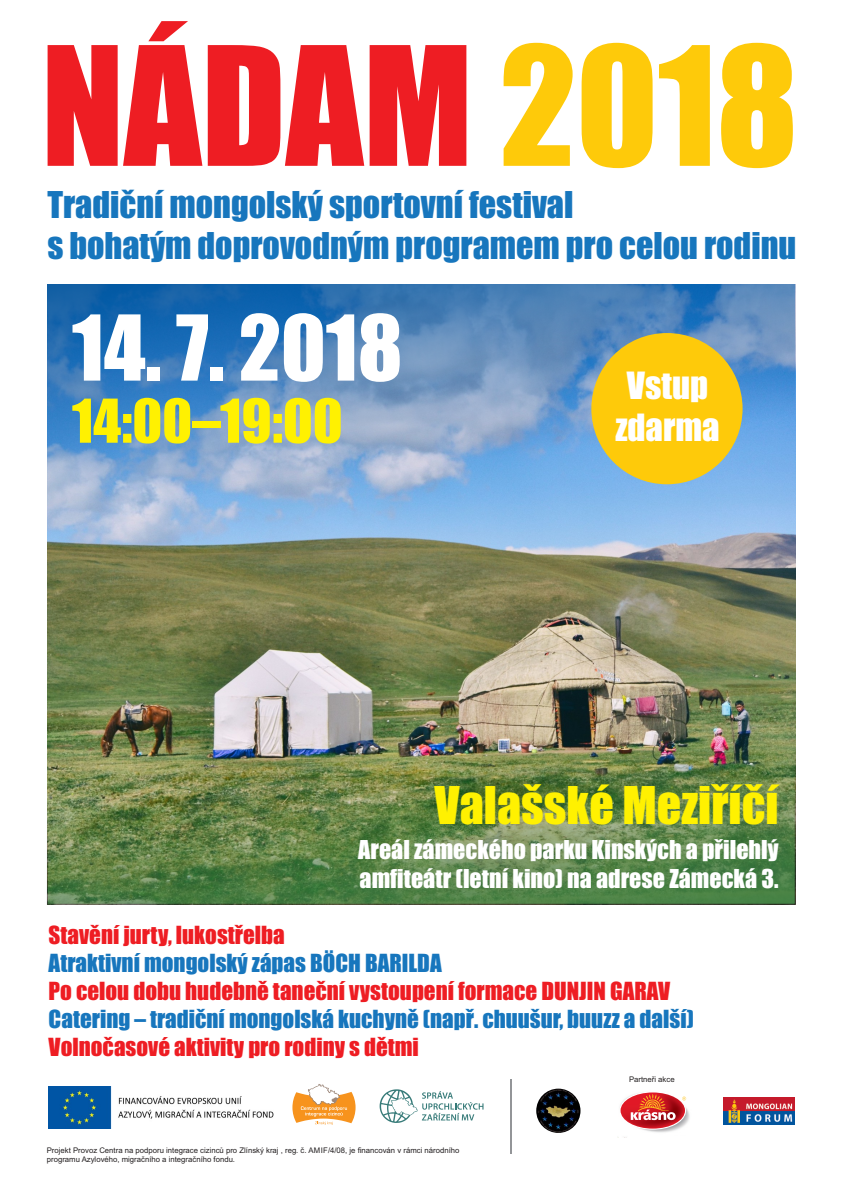
<style>
.page{position:relative;width:842px;height:1191px;background:#fff}
.page>*{position:absolute;margin:0;border:0;box-sizing:border-box;transform-origin:0 0}
.t1{font:152.6px "Impact";color:#ee1d23}
.t2{font:83.7px "Impact";color:#fff}
.t3{font:55.8px "Impact";color:#fff101}
.t4{font:48px "Impact";color:#fff101}
.t5{font:34.7px/42.3px "Impact";color:#fff;text-align:center}
.t6{font:34.1px/41.6px "Impact";color:#1776bd}
.t7{font:24px/29.3px "Impact";color:#fff}
.t8{font:23px "Impact";color:#ee1d23}
.t9{font:23px "Impact";color:#1776bd}
.t10{font:7.8px/8.7px "Arial";color:#231f20}
.s1{color:#feca0a}
</style>
<div class="page">
<img style="left:47px;top:511px;width:748px;height:205px">
<img style="left:723px;top:1097px;width:72px;height:27px">
<img style="left:48px;top:1087px;width:226px;height:41px">
<svg style="left:380px;top:1089px;width:103px;height:34px"></svg>
<svg style="left:292px;top:1084px;width:64px;height:41px"></svg>
<img style="left:536px;top:1088px;width:44px;height:44px;border-radius:50%">
<img style="left:617px;top:1098px;width:73px;height:40px">
<svg style="left:619px;top:1092px;width:67px;height:37px"></svg>
<svg style="left:47px;top:284px;width:748px;height:227px;background:#6395c9"></svg>
<div style="left:591px;top:333px;width:151px;height:151px;background:#feca0a;border-radius:50%"></div>
<img style="left:47px;top:716px;width:749px;height:189px">
<hr style="left:510px;top:1079px;width:2px;height:74px;background:#939598">
<h1 class="t1" style="left:41px;top:45px;width:758px">NÁDAM <span class="s1">2018</span></h1>
<h3 class="t6" style="left:47px;top:185px;width:750px">Tradiční mongolský sportovní festival<br>s bohatým doprovodným programem pro celou rodinu</h3>
<h2 class="t2" style="left:72px;top:314px;width:332px">14. 7. 2018</h2>
<h3 class="t3" style="left:72px;top:398px;width:272px">14:00–19:00</h3>
<h3 class="t5" style="left:615px;top:366px;width:106px">Vstup zdarma</h3>
<h3 class="t4" style="left:434px;top:786px;width:346px">Valašské Meziříčí</h3>
<h3 class="t7" style="left:358px;top:836px;width:422px">Areál zámeckého parku Kinských a přilehlý amfiteátr (letní kino) na adrese Zámecká 3.</h3>
<h3 class="t8" style="left:49px;top:925px;width:238px">Stavění jurty, lukostřelba</h3>
<h3 class="t9" style="left:49px;top:954px;width:395px">Atraktivní mongolský zápas BÖCH BARILDA</h3>
<h3 class="t8" style="left:49px;top:982px;width:623px">Po celou dobu hudebně taneční vystoupení formace DUNJIN GARAV</h3>
<h3 class="t9" style="left:49px;top:1010px;width:647px">Catering – tradiční mongolská kuchyně (např. chuušur, buuzz a další)</h3>
<h3 class="t8" style="left:49px;top:1038px;width:372px">Volnočasové aktivity pro rodiny s dětmi</h3>
<p class="t10" style="left:47px;top:1146px;width:414px">Projekt Provoz Centra na podporu integrace cizinců pro Zlínský kraj , reg. č. AMIF/4/08, je financován v rámci národního programu Azylového, migračního a integračního fondu.</p>
<p class="t10" style="left:629px;top:1075px;width:47px">Partneři akce</p>
</div>
